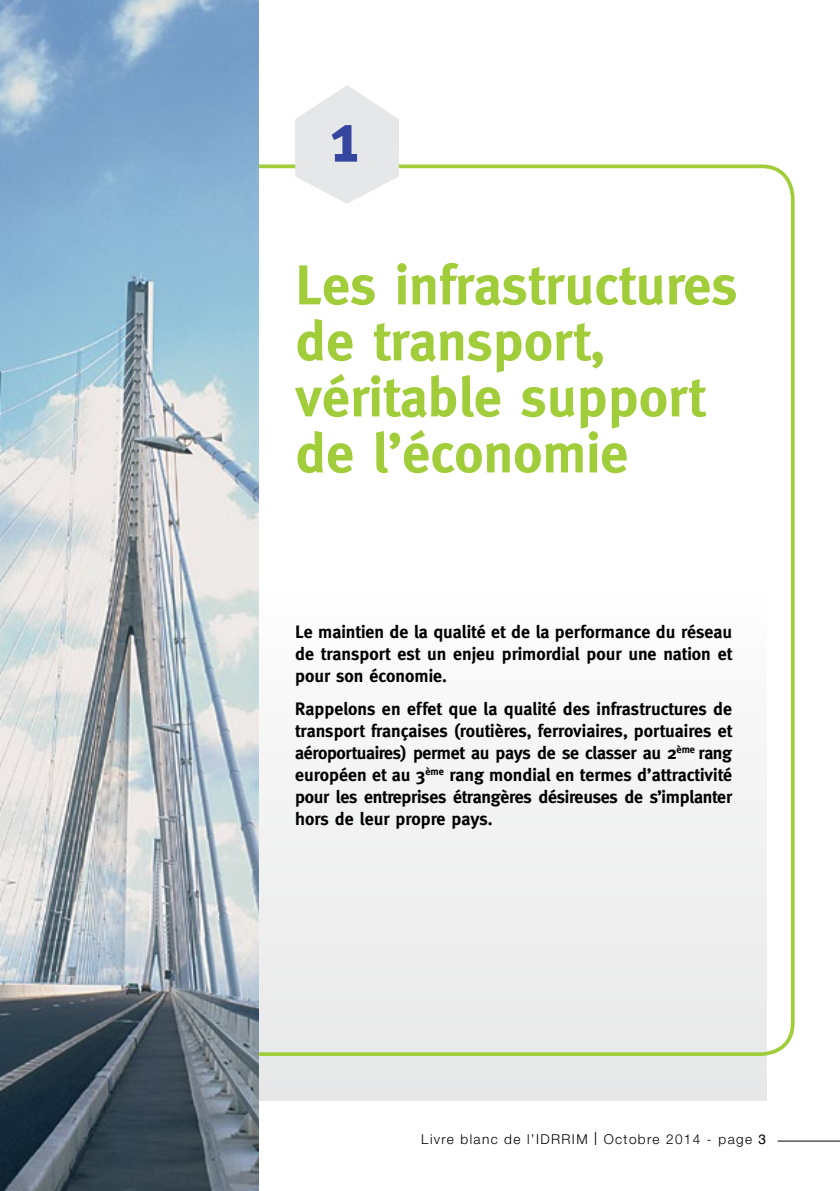
<style>
.page{position:relative;width:840px;height:1191px;background:#fff}
.page>*{position:absolute;margin:0;border:0;box-sizing:border-box;transform-origin:0 0}
.t1{font:700 70px "Meta";color:#34469d}
.t2{font:700 56px/56px "Meta";color:#a1cd3a}
.t3{font:700 18px/22px "Meta";color:#000;text-align:justify}
.t4{font:300 13.6px "Helvetica Neue LT Std";letter-spacing:.1em;color:#000}
.s1{font-size:18.4px}
.s2{font-family:"Helvetica";font-weight:400}
</style>
<div class="page">
<hr style="left:777px;top:1140px;width:62px;height:1px;background:#000">
<div style="left:0;top:334px;width:765px;height:766px;background:linear-gradient(to bottom,#fff,#e7e8e7)"></div>
<svg style="left:295px;top:85px;width:104px;height:119px"></svg>
<img style="left:0;top:0;width:258px;height:1191px">
<h1 class="t1" style="left:328px;top:97px;width:33px">1</h1>
<h2 class="t2" style="left:295px;top:257px;width:443px">Les infrastructures de transport, véritable support de l’économie</h2>
<p class="t3" style="left:295px;top:620px;width:438px">Le maintien de la qualité et de la performance du réseau de transport est un enjeu primordial pour une nation et pour son économie.</p>
<p class="t3" style="left:295px;top:698px;width:438px">Rappelons en effet que la qualité des infrastructures de transport françaises (routières, ferroviaires, portuaires et aéroportuaires) permet au pays de se classer au 2<sup>ème</sup> rang européen et au 3<sup>ème</sup> rang mondial en termes d’attractivité pour les entreprises étrangères désireuses de s’implanter hors de leur propre pays.</p>
<p class="t4" style="left:421px;top:1131px;width:346px">Livre blanc de l’IDRRIM <span class="s1">I</span> Octobre 2014 - page <span class="s2">3</span></p>
</div>
